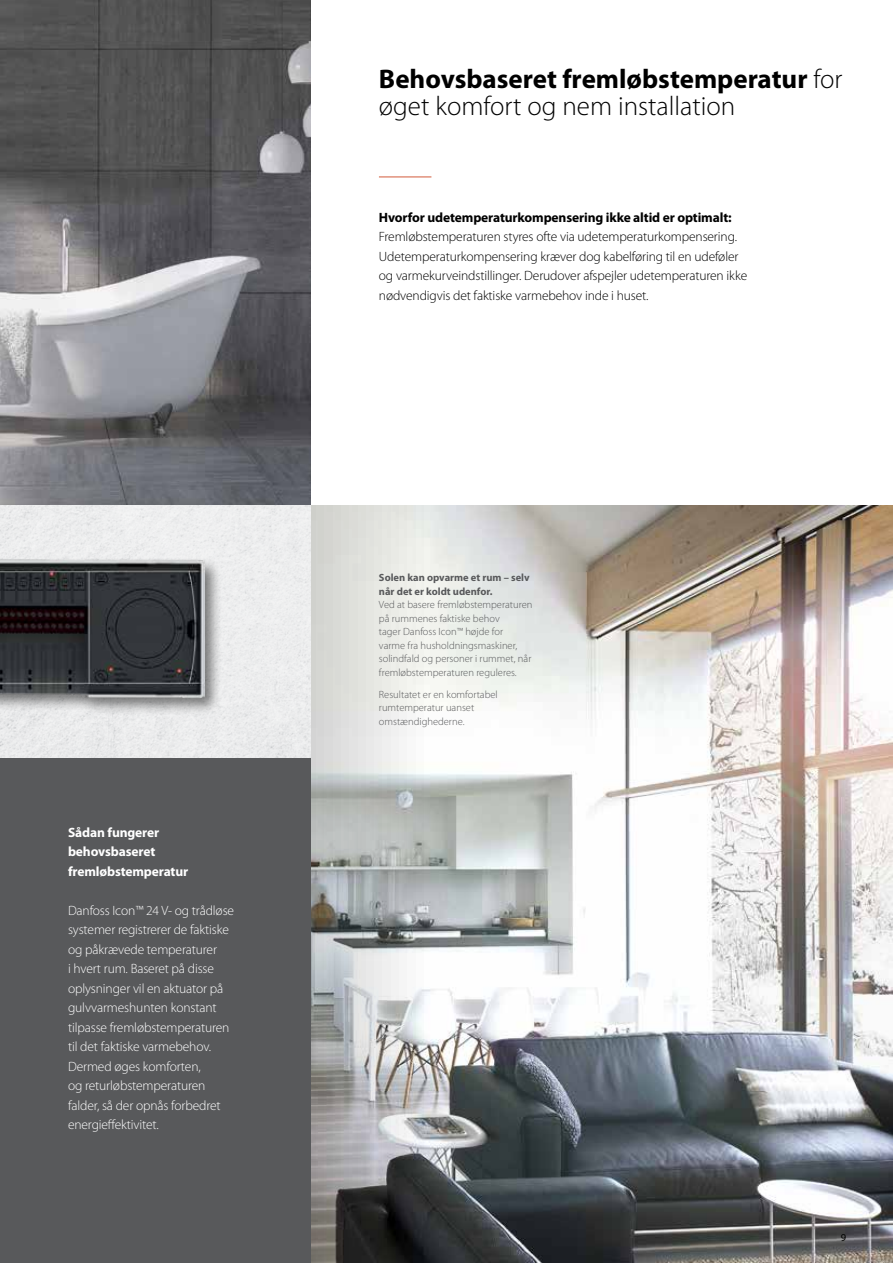
<style>
.page{position:relative;width:893px;height:1263px;background:#fff}
.page>*{position:absolute;margin:0;border:0;box-sizing:border-box;transform-origin:0 0}
.t1{font:700 27px/27px "Myriad Pro";color:#000}
.t2{font:300 13.5px/19.5px "Myriad Pro";letter-spacing:-.01em;color:#fff}
.t3{font:300 13.5px/19.5px "Myriad Pro";letter-spacing:-.01em;color:#000}
.t4{font:700 13.5px "Myriad Pro";letter-spacing:-.01em;color:#000}
.t5{font:700 13.5px/19.5px "Myriad Pro";letter-spacing:-.01em;color:#fff}
.t6{font:300 10.5px/13.5px "Myriad Pro";color:#58595b}
.t7{font:700 10.5px/13.5px "Myriad Pro";color:#58595b}
.t8{font:10.5px "Myriad Pro";color:#000}
.s1{font-weight:300}
</style>
<div class="page">
<img style="left:311px;top:505px;width:582px;height:758px">
<hr style="left:379px;top:176px;width:52px;height:1px;background:#da765b">
<div style="left:0;top:505px;width:311px;height:758px;background:#58595b"></div>
<img style="left:0;top:0;width:311px;height:758px">
<div style="left:0;top:556px;width:222px;height:159px;background:#000;opacity:.5"></div>
<img style="left:0;top:557px;width:205px;height:141px">
<p class="t5" style="left:68px;top:822px;width:122px">Sådan fungerer behovsbaseret fremløbstemperatur</p>
<p class="t2" style="left:68px;top:900px;width:168px">Danfoss Icon™ 24 V- og trådløse systemer registrerer de faktiske og påkrævede temperaturer<br>i hvert rum. Baseret på disse oplysninger vil en aktuator på gulvvarmeshunten konstant tilpasse fremløbstemperaturen til det faktiske varmebehov.<br>Dermed øges komforten,<br>og returløbstemperaturen falder, så der opnås forbedret energieffektivitet.</p>
<h1 class="t1" style="left:379px;top:66px;width:465px">Behovsbaseret fremløbstemperatur <span class="s1">for øget komfort og nem installation</span></h1>
<p class="t4" style="left:379px;top:210px;width:354px">Hvorfor udetemperaturkompensering ikke altid er optimalt:</p>
<p class="t3" style="left:379px;top:227px;width:370px">Fremløbstemperaturen styres ofte via udetemperaturkompensering.<br>Udetemperaturkompensering kræver dog kabelføring til en udeføler og varmekurveindstillinger. Derudover afspejler udetemperaturen ikke nødvendigvis det faktiske varmebehov inde i huset.</p>
<p class="t7" style="left:379px;top:571px;width:152px">Solen kan opvarme et rum – selv når det er koldt udenfor.</p>
<p class="t6" style="left:379px;top:598px;width:155px">Ved at basere fremløbstemperaturen på rummenes faktiske behov<br>tager Danfoss Icon™ højde for<br>varme fra husholdningsmaskiner, solindfald og personer i rummet, når fremløbstemperaturen reguleres.</p>
<p class="t6" style="left:379px;top:687px;width:120px">Resultatet er en komfortabel rumtemperatur uanset omstændighederne.</p>
<p class="t8" style="left:841px;top:1232px;width:7px">9</p>
</div>
